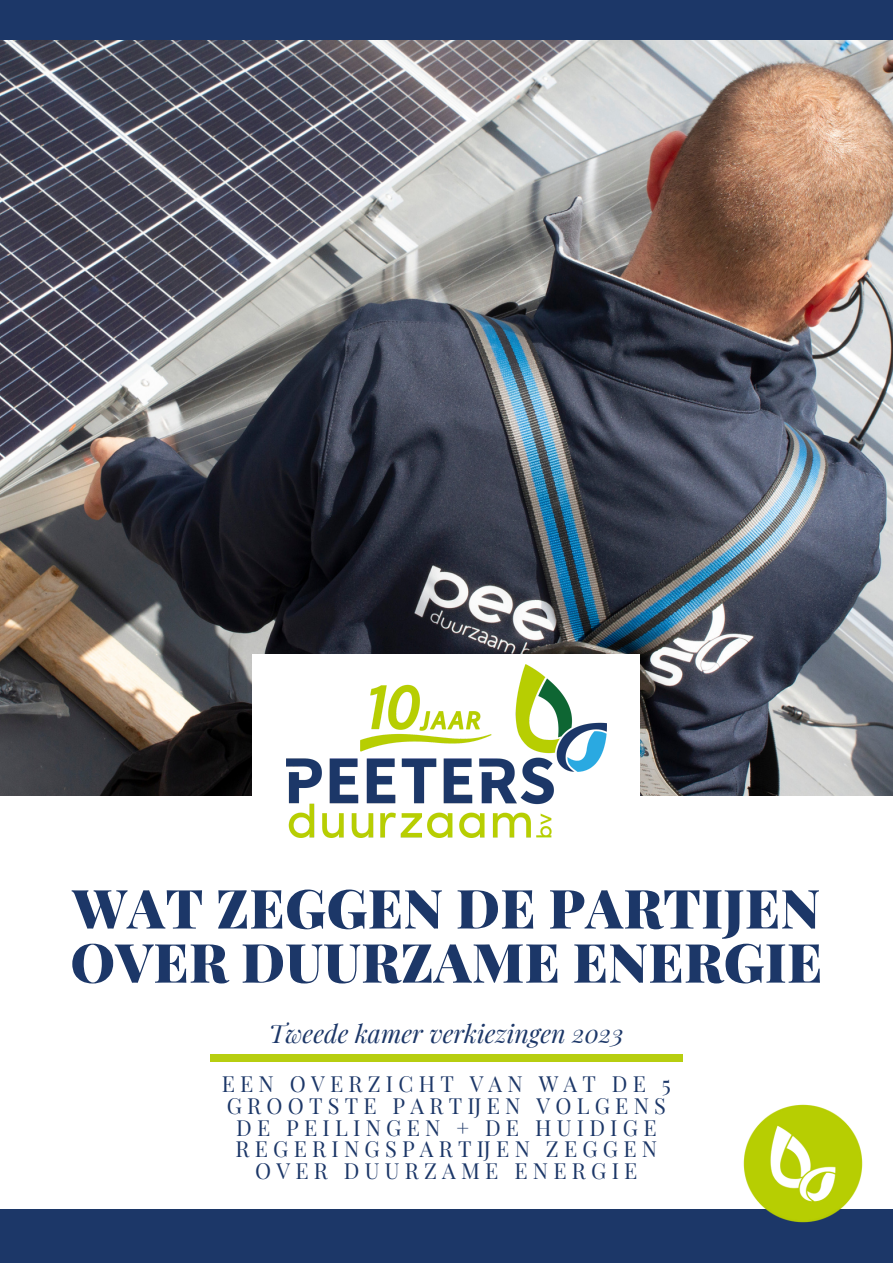
<style>
.page{position:relative;width:893px;height:1264px;background:#fff}
.page>*{position:absolute;margin:0;border:0;box-sizing:border-box;transform-origin:0 0}
.t1{font:900 54.15px/54.2px "Playfair Display";letter-spacing:.01em;color:#1c3768}
.t2{font:italic 25.2px "Playfair Display";color:#1c3768}
.t3{font:21.75px/21.8px "Playfair Display";letter-spacing:.24em;color:#1c3768;text-align:center}
</style>
<div class="page">
<div style="left:0;top:0;width:892px;height:1262px;background:#1c3768"></div>
<img style="left:0;top:40px;width:892px;height:756px">
<div style="left:0;top:796px;width:892px;height:412px;background:#fff"></div>
<div style="left:253px;top:654px;width:387px;height:151px;background:#fff"></div>
<div style="left:210px;top:1054px;width:472px;height:7px;background:#b7ce10"></div>
<img style="left:743px;top:1104px;width:120px;height:119px">
<img style="left:286px;top:664px;width:320px;height:174px">
<p class="t1" style="left:70px;top:879px;width:753px">WAT ZEGGEN DE PARTIJEN<br>OVER DUURZAME ENERGIE</p>
<p class="t2" style="left:269px;top:1015px;width:356px">Tweede kamer verkiezingen 2023</p>
<p class="t3" style="left:222px;top:1072px;width:450px">EEN OVERZICHT VAN WAT DE 5<br>GROOTSTE PARTIJ EN VOLGENS<br>DE PEILINGEN + DE HUIDIGE<br>REGERINGSPARTIJ EN ZEGGEN<br>OVER DUURZAME ENERGIE</p>
</div>
